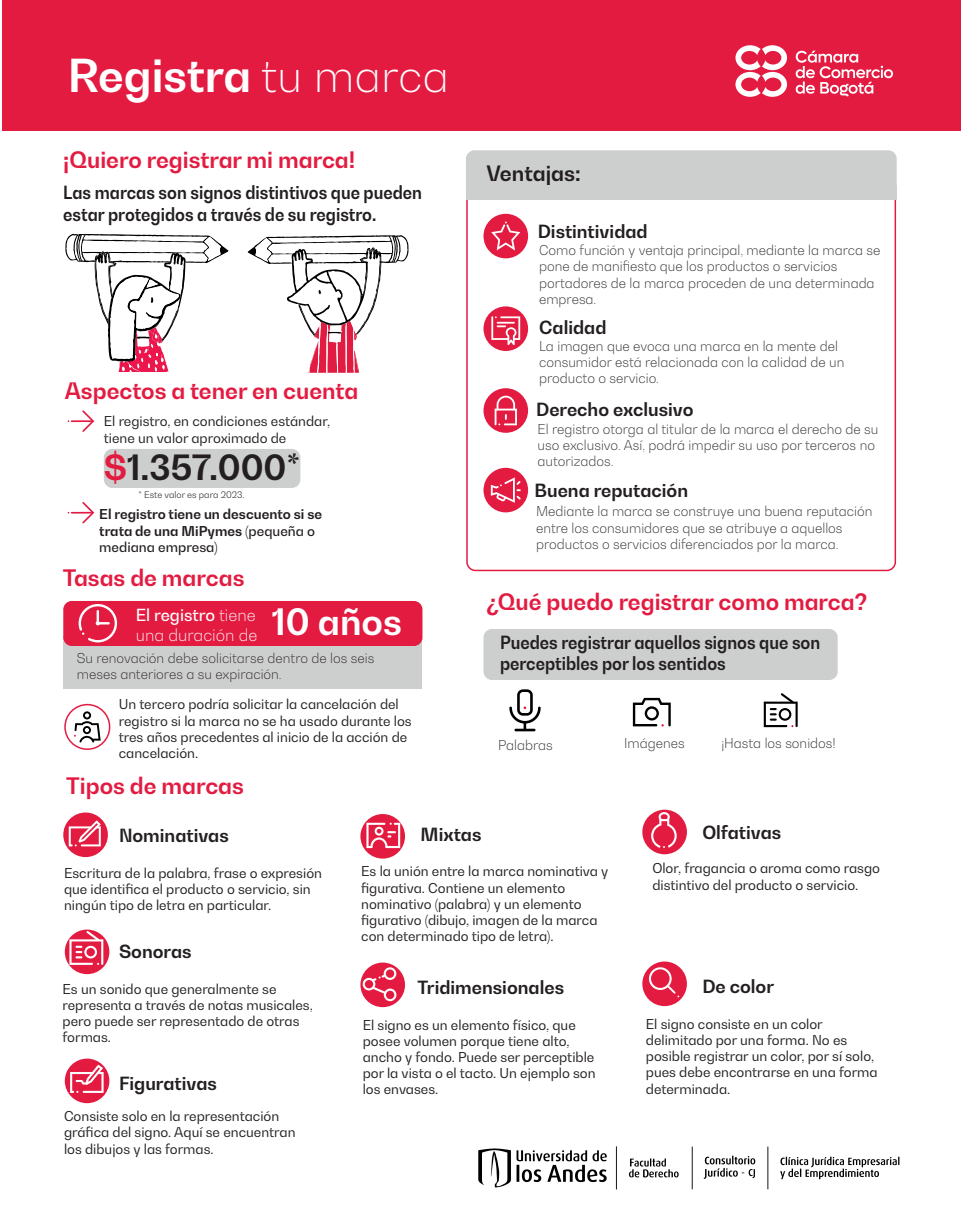
<style>
.page{position:relative;width:961px;height:1231px;background:#fff}
.page>*{position:absolute;margin:0;border:0;box-sizing:border-box;transform-origin:0 0}
.t1{font:700 45px "Bw Gradual";color:#fff}
.t2{font:700 34.5px "Bw Gradual";color:#231f20}
.t3{font:700 22.5px "Bw Gradual";color:#e31b41}
.t4{font:700 21px "Bw Gradual";color:#231f20}
.t5{font:700 18px/21.6px "Bw Gradual";color:#231f20;scale:.91 1}
.t6{font:700 18px "Bw Gradual";color:#231f20}
.t7{font:100 16.5px/19.8px "Bw Gradual";color:#fff}
.t8{font:13.5px/16.2px "Bw Gradual";color:#231f20}
.t9{font:100 13.5px/16.2px "Bw Gradual";color:#231f20}
.t10{font:700 13.5px/16.2px "Bw Gradual";color:#231f20}
.t11{font:300 9px "Bw Gradual";color:#231f20}
.s1{font-weight:100}
.s2{color:#e31b41}
.s3{font-weight:500}
</style>
<div class="page">
<div style="left:63px;top:636px;width:359px;height:53px;background:#cdcfce"></div>
<div style="left:104px;top:449px;width:196px;height:39px;background:#cdcfce;border-radius:9px"></div>
<div style="left:2px;top:0;width:959px;height:131px;background:#e31b41"></div>
<svg style="left:735px;top:45px;width:52px;height:52px"></svg>
<svg style="left:795px;top:51px;width:98px;height:46px"></svg>
<div style="left:483px;top:214px;width:45px;height:44px;background:#e31b41;border-radius:50%"></div>
<svg style="left:63px;top:812px;width:45px;height:45px"></svg>
<div style="left:483px;top:306px;width:45px;height:45px;background:#e31b41;border-radius:50%"></div>
<div style="left:483px;top:388px;width:45px;height:45px;background:#e31b41;border-radius:50%"></div>
<div style="left:483px;top:468px;width:45px;height:44px;background:#e31b41;border-radius:50%"></div>
<div style="left:64px;top:704px;width:46px;height:46px;border:2px solid #e31b41;border-radius:50%"></div>
<svg style="left:494px;top:396px;width:23px;height:29px"></svg>
<svg style="left:491px;top:477px;width:29px;height:26px"></svg>
<svg style="left:491px;top:316px;width:29px;height:29px"></svg>
<svg style="left:491px;top:221px;width:29px;height:29px"></svg>
<svg style="left:82px;top:410px;width:12px;height:22px"></svg>
<hr style="left:71px;top:420px;width:22px;height:2px;background:#e31b41">
<svg style="left:68px;top:502px;width:26px;height:21px"></svg>
<svg style="left:65px;top:233px;width:164px;height:139px"></svg>
<svg style="left:247px;top:235px;width:161px;height:138px"></svg>
<div style="left:63px;top:601px;width:359px;height:45px;background:#e31b41;border-radius:9px"></div>
<svg style="left:74px;top:711px;width:27px;height:31px"></svg>
<svg style="left:79px;top:604px;width:38px;height:38px"></svg>
<div style="left:466px;top:185px;width:430px;height:386px;border:2px solid #e31b41;border-radius:9px"></div>
<div style="left:483px;top:629px;width:354px;height:51px;background:#cdcfce;border-radius:9px"></div>
<svg style="left:763px;top:693px;width:34px;height:34px"></svg>
<svg style="left:633px;top:698px;width:37px;height:28px"></svg>
<svg style="left:69px;top:820px;width:32px;height:26px"></svg>
<div style="left:65px;top:929px;width:44px;height:45px;background:#e31b41;border-radius:50%"></div>
<svg style="left:69px;top:930px;width:34px;height:35px"></svg>
<div style="left:65px;top:1058px;width:44px;height:45px;background:#e31b41;border-radius:50%"></div>
<svg style="left:70px;top:1064px;width:34px;height:29px"></svg>
<div style="left:360px;top:814px;width:45px;height:44px;background:#e31b41;border-radius:50%"></div>
<svg style="left:366px;top:822px;width:34px;height:26px"></svg>
<svg style="left:360px;top:962px;width:45px;height:45px"></svg>
<svg style="left:363px;top:967px;width:33px;height:34px"></svg>
<div style="left:642px;top:809px;width:45px;height:45px;background:#e31b41;border-radius:50%"></div>
<svg style="left:651px;top:812px;width:25px;height:36px"></svg>
<hr style="left:514px;top:728px;width:21px;height:3px;background:#000">
<svg style="left:509px;top:689px;width:31px;height:41px"></svg>
<div style="left:642px;top:961px;width:45px;height:45px;background:#e31b41;border-radius:50%"></div>
<svg style="left:649px;top:967px;width:30px;height:30px"></svg>
<div style="left:466px;top:150px;width:430px;height:50px;background:#cdcfce;border-radius:9px"></div>
<div style="left:466px;top:185px;width:430px;height:15px;background:#cdcfce"></div>
<img style="left:478px;top:1146px;width:422px;height:44px">
<h1 class="t1" style="left:68px;top:46px;width:383px">Registra <span class="s1">tu marca</span></h1>
<h3 class="t3" style="left:63px;top:144px;width:293px">¡Quiero registrar mi marca!</h3>
<h3 class="t5" style="left:63px;top:181px;width:396px">Las marcas son signos distintivos que pueden estar protegidos a través de su registro.</h3>
<h3 class="t3" style="left:65px;top:375px;width:295px">Aspectos a tener en cuenta</h3>
<p class="t8" style="left:104px;top:413px;width:228px">El registro, en condiciones estándar, tiene un valor aproximado de</p>
<h2 class="t2" style="left:104px;top:444px;width:198px"><span class="s2">$</span>1.357.000*</h2>
<p class="t10" style="left:99px;top:506px;width:224px">El registro tiene un descuento si se trata de una MiPymes <span class="s3">(pequeña o mediana empresa)</span></p>
<p class="t11" style="left:139px;top:489px;width:107px">* Este valor es para 2023.</p>
<h3 class="t3" style="left:63px;top:563px;width:183px">Tasas de marcas</h3>
<p class="t7" style="left:136px;top:605px;width:268px"><span class="s3">El registro</span> tiene<br>una duración de <sup>10</sup> <sup>años</sup></p>
<p class="t9" style="left:77px;top:649px;width:299px">Su renovación debe solicitarse dentro de los seis meses anteriores a su expiración.</p>
<p class="t8" style="left:119px;top:696px;width:294px">Un tercero podría solicitar la cancelación del registro si la marca no se ha usado durante los tres años precedentes al inicio de la acción de cancelación.</p>
<h3 class="t3" style="left:66px;top:771px;width:179px">Tipos de marcas</h3>
<h3 class="t4" style="left:486px;top:159px;width:96px">Ventajas:</h3>
<h3 class="t6" style="left:537px;top:219px;width:111px">Distintividad</h3>
<p class="t9" style="left:539px;top:242px;width:343px">Como función y ventaja principal, mediante la marca se pone de manifiesto que los productos o servicios portadores de la marca proceden de una determinada empresa.</p>
<p class="t9" style="left:539px;top:337px;width:307px">La imagen que evoca una marca en la mente del consumidor está relacionada con la calidad de un producto o servicio.</p>
<p class="t9" style="left:537px;top:420px;width:342px">El registro otorga al titular de la marca el derecho de su uso exclusivo. Así, podrá impedir su uso por terceros no autorizados.</p>
<h3 class="t6" style="left:534px;top:479px;width:155px">Buena reputación</h3>
<p class="t9" style="left:536px;top:503px;width:338px">Mediante la marca se construye una buena reputación entre los consumidores que se atribuye a aquellos productos o servicios diferenciados por la marca.</p>
<h3 class="t6" style="left:539px;top:315px;width:69px">Calidad</h3>
<h3 class="t6" style="left:536px;top:398px;width:159px">Derecho exclusivo</h3>
<h3 class="t3" style="left:486px;top:587px;width:382px">¿Qué puedo registrar como marca?</h3>
<h3 class="t5" style="left:500px;top:631px;width:353px">Puedes registrar aquellos signos que son perceptibles por los sentidos</h3>
<p class="t9" style="left:498px;top:736px;width:56px">Palabras</p>
<p class="t9" style="left:624px;top:734px;width:62px">Imágenes</p>
<p class="t9" style="left:721px;top:735px;width:116px">¡Hasta los sonidos!</p>
<h3 class="t6" style="left:119px;top:824px;width:111px">Nominativas</h3>
<p class="t8" style="left:64px;top:864px;width:259px">Escritura de la palabra, frase o expresión que identifica el producto o servicio, sin ningún tipo de letra en particular.</p>
<h3 class="t6" style="left:119px;top:939px;width:74px">Sonoras</h3>
<p class="t8" style="left:63px;top:980px;width:252px">Es un sonido que generalmente se representa a través de notas musicales, pero puede ser representado de otras formas.</p>
<h3 class="t6" style="left:119px;top:1071px;width:99px">Figurativas</h3>
<p class="t8" style="left:64px;top:1107px;width:233px">Consiste solo en la representación gráfica del signo. Aquí se encuentran los dibujos y las formas.</p>
<h3 class="t6" style="left:420px;top:822px;width:62px">Mixtas</h3>
<p class="t8" style="left:361px;top:863px;width:249px">Es la unión entre la marca nominativa y figurativa. Contiene un elemento nominativo (palabra) y un elemento figurativo (dibujo, imagen de la marca con determinado tipo de letra).</p>
<h3 class="t6" style="left:417px;top:975px;width:148px">Tridimensionales</h3>
<p class="t8" style="left:363px;top:1016px;width:234px">El signo es un elemento físico, que posee volumen porque tiene alto, ancho y fondo. Puede ser perceptible por la vista o el tacto. Un ejemplo son los envases.</p>
<h3 class="t6" style="left:702px;top:821px;width:80px">Olfativas</h3>
<p class="t8" style="left:652px;top:860px;width:229px">Olor, fragancia o aroma como rasgo distintivo del producto o servicio.</p>
<h3 class="t6" style="left:702px;top:974px;width:73px">De color</h3>
<p class="t8" style="left:646px;top:1015px;width:233px">El signo consiste en un color delimitado por una forma. No es posible registrar un color, por sí solo, pues debe encontrarse en una forma determinada.</p>
</div>
